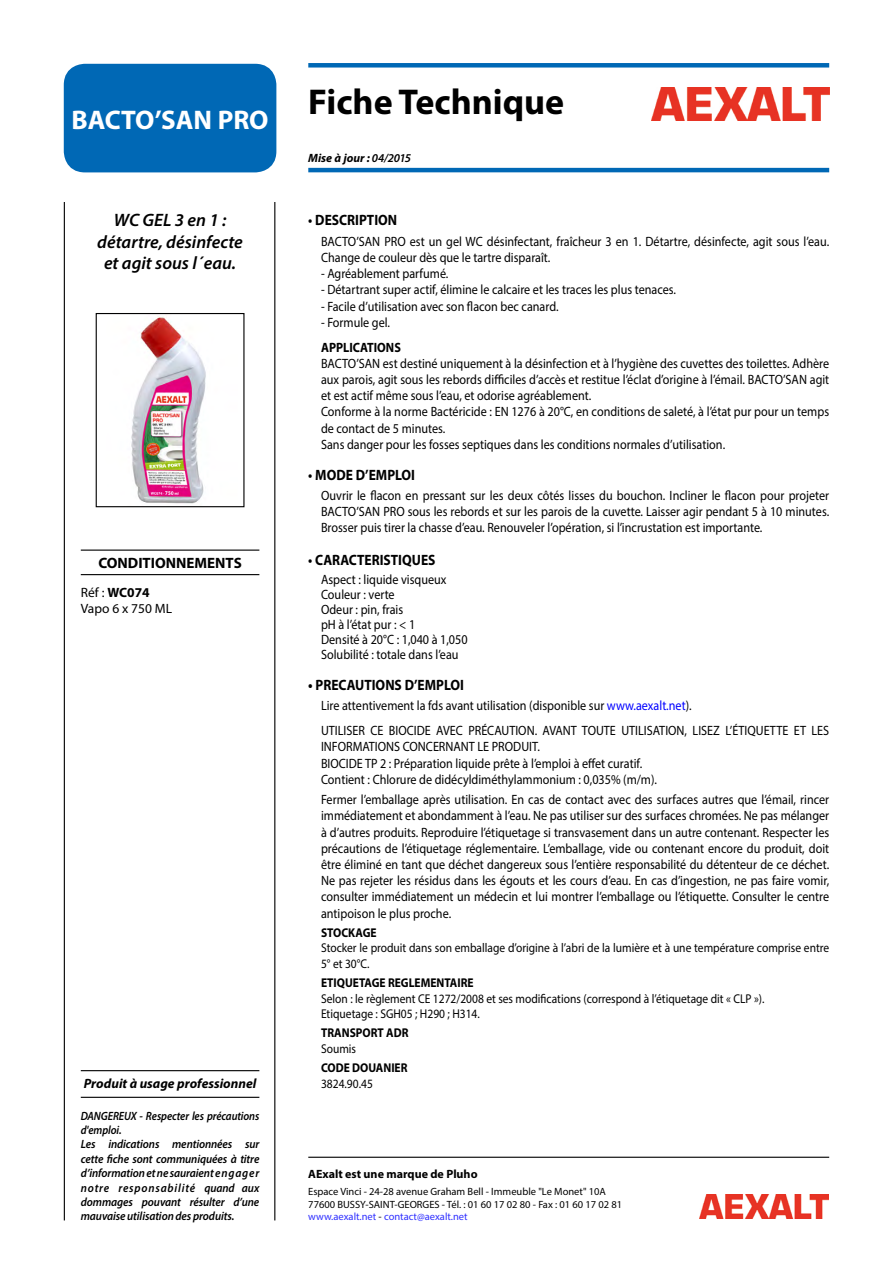
<style>
.page{position:relative;width:893px;height:1263px;background:#fff}
.page>*{position:absolute;margin:0;border:0;box-sizing:border-box;transform-origin:0 0}
.t1{font:700 36px "Myriad Pro";color:#000}
.t2{font:700 27px "Myriad Pro";color:#fff}
.t3{font:italic 600 18px/21.6px "Myriad Pro";color:#000;text-align:center}
.t4{font:700 15px "Myriad Pro";color:#000;scale:.9 1}
.t5{font:700 15px "Myriad Pro";color:#000}
.t6{font:13.5px/16.2px "Myriad Pro";color:#000;scale:.9 1}
.t7{font:italic 700 13.5px "Myriad Pro";color:#000}
.t8{font:13.5px/16.2px "Myriad Pro";color:#000}
.t9{font:700 13.5px "Myriad Pro";color:#000;scale:.9 1}
.t10{font:12.75px/15.3px "Myriad Pro";color:#000;scale:.9 1}
.t11{font:700 12.75px "Myriad Pro";color:#000;scale:.9 1}
.t12{font:italic 600 12px/14.4px "Myriad Pro";letter-spacing:-.01em;color:#000;scale:.9 1}
.t13{font:700 12px "Myriad Pro";color:#000}
.t14{font:italic 700 12px "Myriad Pro";color:#000}
.t15{font:10.5px/12.6px "Myriad Pro";color:#000}
.s1{font-weight:600}
.s2{color:#00f}
.s3{font-weight:700}
.s4{color:#2f2fff}
</style>
<div class="page">
<div style="left:67px;top:67px;width:206px;height:102px;background:#0068b5;border-radius:18px"></div>
<div style="left:64px;top:64px;width:212px;height:108px;border:6px solid #0068b5;border-radius:18px"></div>
<div style="left:308px;top:63px;width:521px;height:5px;background:#0068b5"></div>
<img style="left:131px;top:316px;width:75px;height:188px">
<div style="left:96px;top:313px;width:148px;height:194px;border:1px solid #000"></div>
<hr style="left:274px;top:202px;width:1px;height:1018px;background:#000">
<hr style="left:308px;top:168px;width:521px;height:4px;background:#0068b5">
<hr style="left:64px;top:202px;width:1px;height:1018px;background:#000">
<hr style="left:81px;top:549px;width:178px;height:2px;background:#000">
<hr style="left:81px;top:574px;width:178px;height:1px;background:#000">
<hr style="left:308px;top:1157px;width:521px;height:1px;background:#000">
<img style="left:651px;top:87px;width:178px;height:33px">
<img style="left:700px;top:1194px;width:128px;height:25px">
<hr style="left:81px;top:1070px;width:178px;height:1px;background:#000">
<hr style="left:81px;top:1097px;width:178px;height:1px;background:#000">
<h2 class="t2" style="left:72px;top:103px;width:199px">BACTO’SAN PRO</h2>
<h1 class="t1" style="left:308px;top:79px;width:257px">Fiche Technique</h1>
<p class="t14" style="left:308px;top:150px;width:104px">Mise à jour : <span class="s1">04/2015</span></p>
<h3 class="t3" style="left:97px;top:209px;width:147px">WC GEL 3 en 1 : détartre, désinfecte et agit sous l´eau.</h3>
<p class="t4" style="left:308px;top:211px;width:100px"><span class="s1">•</span> DESCRIPTION</p>
<p class="t6" style="left:321px;top:233px;width:566px">BACTO’SAN PRO est un gel WC désinfectant, fraîcheur 3 en 1. Détartre, désinfecte, agit sous l’eau.<br>Change de couleur dès que le tartre disparaît.</p>
<p class="t6" style="left:321px;top:265px;width:143px">- Agréablement parfumé.</p>
<p class="t6" style="left:321px;top:282px;width:396px">- Détartrant super actif, élimine le calcaire et les traces les plus tenaces.</p>
<p class="t6" style="left:321px;top:298px;width:265px">- Facile d’utilisation avec son flacon bec canard.</p>
<p class="t6" style="left:321px;top:314px;width:78px">- Formule gel.</p>
<p class="t9" style="left:321px;top:338px;width:90px">APPLICATIONS</p>
<p class="t6" style="left:321px;top:355px;width:566px">BACTO’SAN est destiné uniquement à la désinfection et à l’hygiène des cuvettes des toilettes. Adhère aux parois, agit sous les rebords difficiles d’accès et restitue l’éclat d’origine à l’émail. BACTO’SAN agit et est actif même sous l’eau, et odorise agréablement.<br>Conforme à la norme Bactéricide : EN 1276 à 20°C, en conditions de saleté, à l’état pur pour un temps de contact de 5 minutes.<br>Sans danger pour les fosses septiques dans les conditions normales d’utilisation.</p>
<p class="t4" style="left:308px;top:465px;width:120px"><span class="s1">•</span> MODE D’EMPLOI</p>
<p class="t6" style="left:321px;top:487px;width:566px;text-align:justify">Ouvrir le flacon en pressant sur les deux côtés lisses du bouchon. Incliner le flacon pour projeter BACTO’SAN PRO sous les rebords et sur les parois de la cuvette. Laisser agir pendant 5 à 10 minutes.<br>Brosser puis tirer la chasse d’eau. Renouveler l’opération, si l’incrustation est importante.</p>
<p class="t4" style="left:308px;top:550px;width:143px"><span class="s1">•</span> CARACTERISTIQUES</p>
<p class="t6" style="left:321px;top:572px;width:164px;line-height:15px">Aspect : liquide visqueux<br>Couleur : verte<br>Odeur : pin, frais<br>pH à l’état pur : &lt; 1<br>Densité à 20°C : 1,040 à 1,050<br>Solubilité : totale dans l’eau</p>
<p class="t4" style="left:308px;top:675px;width:175px">• PRECAUTIONS D’EMPLOI</p>
<p class="t6" style="left:321px;top:693px;width:566px;line-height:24.8px">Lire attentivement la fds avant utilisation (disponible sur <span class="s2">www.aexalt.net</span>).<br>UTILISER CE BIOCIDE AVEC PRÉCAUTION. AVANT TOUTE UTILISATION, LISEZ L’ÉTIQUETTE ET LES</p>
<p class="t6" style="left:321px;top:738px;width:375px">INFORMATIONS CONCERNANT LE PRODUIT.<br>BIOCIDE TP 2 : Préparation liquide prête à l’emploi à effet curatif.<br>Contient : Chlorure de didécyldiméthylammonium : 0,035% (m/m).</p>
<p class="t6" style="left:321px;top:791px;width:566px;text-align:justify">Fermer l’emballage après utilisation. En cas de contact avec des surfaces autres que l’émail, rincer immédiatement et abondamment à l’eau. Ne pas utiliser sur des surfaces chromées. Ne pas mélanger à d’autres produits. Reproduire l’étiquetage si transvasement dans un autre contenant. Respecter les précautions de l’étiquetage réglementaire. L’emballage, vide ou contenant encore du produit, doit être éliminé en tant que déchet dangereux sous l’entière responsabilité du détenteur de ce déchet.<br>Ne pas rejeter les résidus dans les égouts et les cours d’eau. En cas d’ingestion, ne pas faire vomir, consulter immédiatement un médecin et lui montrer l’emballage ou l’étiquette. Consulter le centre antipoison le plus proche.</p>
<p class="t11" style="left:321px;top:924px;width:63px">STOCKAGE</p>
<p class="t10" style="left:321px;top:940px;width:566px">Stocker le produit dans son emballage d’origine à l’abri de la lumière et à une température comprise entre<br>5° et 30°C.</p>
<p class="t11" style="left:321px;top:975px;width:171px">ETIQUETAGE REGLEMENTAIRE</p>
<p class="t10" style="left:321px;top:990px;width:494px">Selon : le règlement CE 1272/2008 et ses modifications (correspond à l’étiquetage dit « CLP »).<br>Etiquetage : SGH05 ; H290 ; H314.</p>
<p class="t11" style="left:321px;top:1025px;width:99px">TRANSPORT ADR</p>
<p class="t10" style="left:321px;top:1041px;width:41px">Soumis</p>
<p class="t11" style="left:321px;top:1060px;width:98px">CODE DOUANIER</p>
<p class="t10" style="left:321px;top:1075px;width:59px">3824.90.45</p>
<p class="t5" style="left:98px;top:553px;width:145px">CONDITIONNEMENTS</p>
<p class="t8" style="left:81px;top:584px;width:93px">Réf : <span class="s3">WC074<br></span>Vapo 6 x 750 ML</p>
<p class="t7" style="left:84px;top:1075px;width:174px">Produit à usage professionnel</p>
<p class="t12" style="left:81px;top:1108px;width:200px">DANGEREUX - Respecter les précautions d'emploi.<br>Les indications mentionnées sur cette fiche sont communiquées à titre d’information et ne sauraient engager notre responsabilité quand aux dommages pouvant résulter d’une mauvaise utilisation des produits.</p>
<p class="t13" style="left:308px;top:1166px;width:171px">AExalt est une marque de Pluho</p>
<p class="t15" style="left:308px;top:1185px;width:315px">Espace Vinci - 24-28 avenue Graham Bell - Immeuble "Le Monet" 10A<br>77600 BUSSY-SAINT-GEORGES - Tél. : 01 60 17 02 80 - Fax : 01 60 17 02 81 <span class="s4">www.aexalt.net</span> - <span class="s4">contact@aexalt.net</span></p>
</div>
